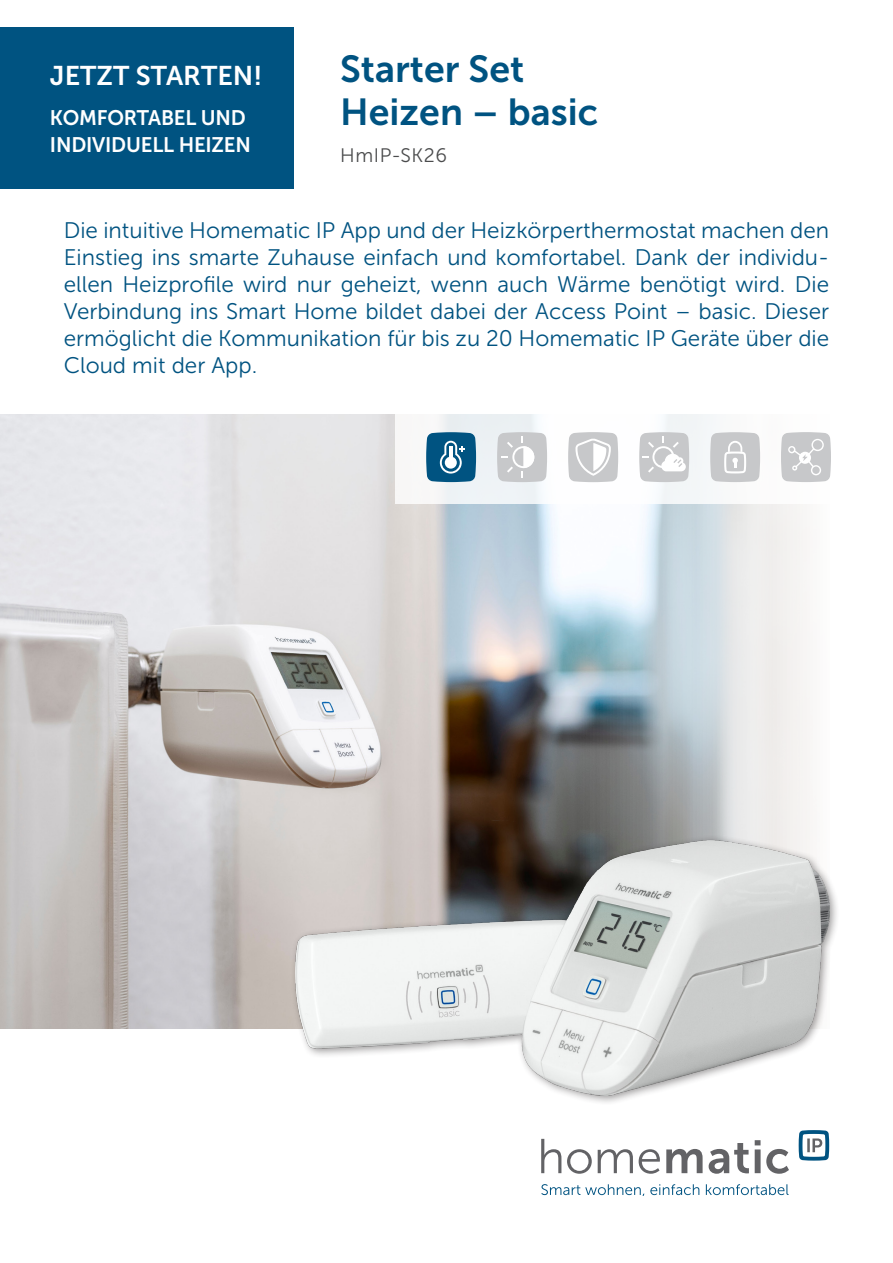
<style>
.page{position:relative;width:893px;height:1263px;background:#fff}
.page>*{position:absolute;margin:0;border:0;box-sizing:border-box;transform-origin:0 0}
.Headline{font:37.5px "Museo Sans 700";color:#005381}
.Kastentext{font:27px "Museo Sans 700";color:#fff}
.Fließtext_Deckblatt{font:22.5px/27px "Museo Sans 300";color:#005381;text-align:justify}
.Kastentext-2{font:21px/27px "Museo Sans 700";letter-spacing:-.01em;color:#fff}
.Subheadline{font:19.5px "Museo Sans 300";letter-spacing:.03em;color:#4b4c4d}
</style>
<div class="page">
<img style="left:0;top:414px;width:810px;height:614px">
<div style="left:0;top:27px;width:294px;height:162px;background:#005381"></div>
<div style="left:290px;top:816px;width:549px;height:289px;background:#231f20;opacity:.45"></div>
<img style="left:296px;top:820px;width:533px;height:275px">
<div style="left:395px;top:398px;width:498px;height:106px;background:#fff"></div>
<svg style="left:426px;top:432px;width:50px;height:50px;background:#2a6f95"></svg>
<hr style="left:449px;top:447px;width:4px;height:12px;background:#fff">
<svg style="left:568px;top:432px;width:50px;height:50px"></svg>
<svg style="left:710px;top:432px;width:50px;height:50px;background:#cecfd1"></svg>
<svg style="left:497px;top:432px;width:50px;height:50px;background:#d0d1d3"></svg>
<svg style="left:639px;top:432px;width:50px;height:50px"></svg>
<svg style="left:781px;top:432px;width:50px;height:50px;background:#cfd0d1"></svg>
<svg style="left:541px;top:1139px;width:248px;height:35px"></svg>
<svg style="left:799px;top:1130px;width:30px;height:30px"></svg>
<svg style="left:541px;top:1184px;width:103px;height:11px"></svg>
<svg style="left:650px;top:1184px;width:49px;height:11px"></svg>
<svg style="left:706px;top:1184px;width:82px;height:11px"></svg>
<p class="Kastentext" style="left:50px;top:61px;width:214px">JETZT STARTEN!</p>
<p class="Kastentext-2" style="left:50px;top:104px;width:202px">KOMFORTABEL UND<br>INDIVIDUELL HEIZEN</p>
<p class="Headline" style="left:340px;top:48px;width:186px">Starter Set</p>
<p class="Headline" style="left:340px;top:91px;width:259px">Heizen – basic</p>
<p class="Subheadline" style="left:340px;top:145px;width:108px">HmIP-SK26</p>
<p class="Fließtext_Deckblatt" style="left:64px;top:217px;width:767px">Die intuitive Homematic IP App und der Heizkörperthermostat machen den Einstieg ins smarte Zuhause einfach und komfortabel. Dank der individu&shy;ellen Heizprofile wird nur geheizt, wenn auch Wärme benötigt wird. Die Verbindung ins Smart Home bildet dabei der Access Point – basic. Dieser ermöglicht die Kommunikation für bis zu 20 Homematic IP Geräte über die Cloud mit der App.</p>
</div>
